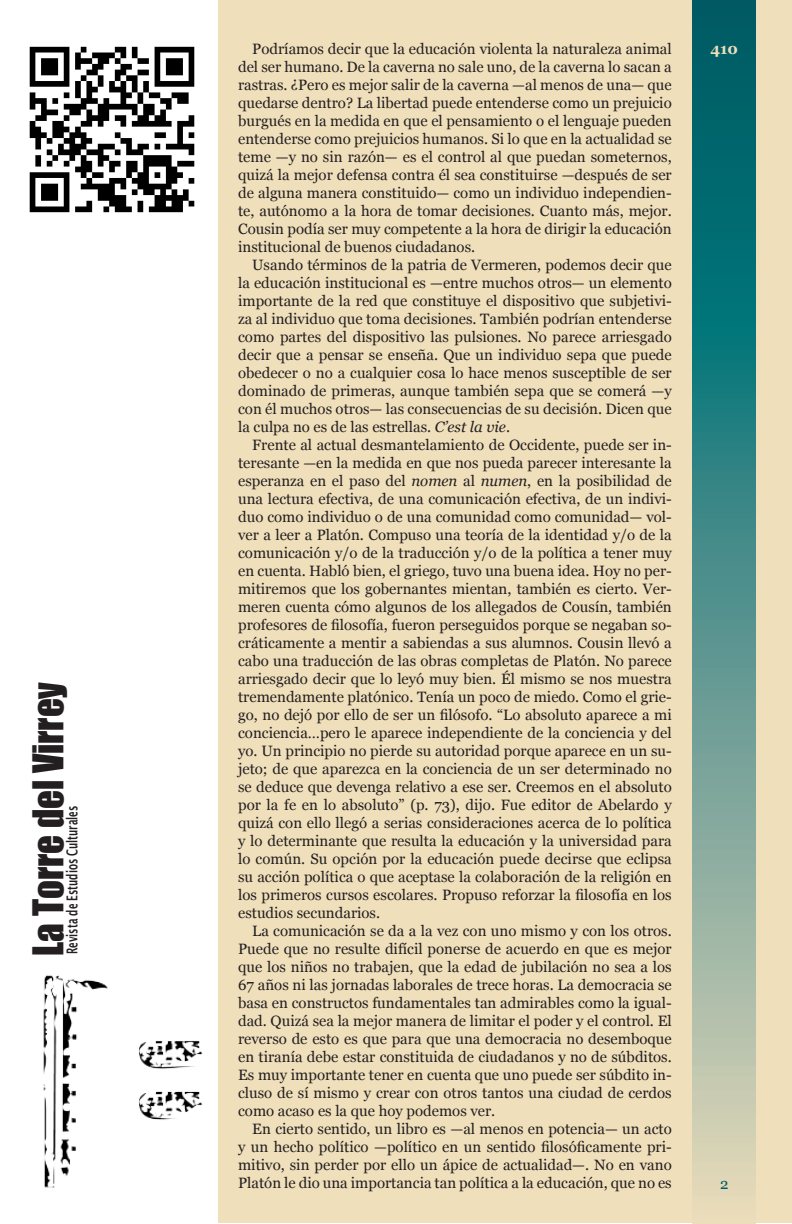
<style>
.page{position:relative;width:792px;height:1224px;background:#fff}
.page>*{position:absolute;margin:0;border:0;box-sizing:border-box;transform-origin:0 0}
.t1{font:39px "Impact";color:#231f20;scale:.95 1}
.t2{font:15px/18px "Georgia";color:#231f20;text-align:justify}
.t3{font:600 15px "Lucida Sans";color:#231f20;scale:.63 1}
.t4{font:700 15px "Georgia";color:#efdfbb}
.t5{font:15px "Georgia";color:#005963}
.s1{font-style:italic}
</style>
<div class="page">
<div style="left:218px;top:0;width:574px;height:1224px;background:#efdfbb"></div>
<svg style="left:693px;top:0;width:63px;height:1196px"></svg>
<img style="left:43px;top:975px;width:160px;height:213px">
<img style="left:29px;top:46px;width:166px;height:167px">
<p class="t1" style="left:18px;top:956px;width:290px;rotate:-90deg">La Torre del Virrey</p>
<p class="t3" style="left:63px;top:954px;width:238px;rotate:-90deg">Revista de Estudios Culturales</p>
<p class="t2" style="left:238px;top:40px;width:435px;text-indent:14px">Podríamos decir que la educación violenta la naturaleza animal del ser humano. De la caverna no sale uno, de la caverna lo sacan a rastras. ¿Pero es mejor salir de la caverna —al menos de una— que quedarse dentro? La libertad puede entenderse como un prejuicio burgués en la medida en que el pensamiento o el lenguaje pueden entenderse como prejuicios humanos. Si lo que en la actualidad se teme —y no sin razón— es el control al que puedan someternos, quizá la mejor defensa contra él sea constituirse —después de ser de alguna manera constituido— como un individuo independien&shy;te, autónomo a la hora de tomar decisiones. Cuanto más, mejor.<br>Cousin podía ser muy competente a la hora de dirigir la educación institucional de buenos ciudadanos.</p>
<p class="t2" style="left:238px;top:256px;width:435px;text-indent:14px">Usando términos de la patria de Vermeren, podemos decir que la educación institucional es —entre muchos otros— un elemento importante de la red que constituye el dispositivo que subjetivi&shy;za al individuo que toma decisiones. También podrían entenderse como partes del dispositivo las pulsiones. No parece arriesgado decir que a pensar se enseña. Que un individuo sepa que puede obedecer o no a cualquier cosa lo hace menos susceptible de ser dominado de primeras, aunque también sepa que se comerá —y con él muchos otros— las consecuencias de su decisión. Dicen que la culpa no es de las estrellas. <span class="s1">C’est la vie</span>.</p>
<p class="t2" style="left:238px;top:436px;width:435px;text-indent:14px">Frente al actual desmantelamiento de Occidente, puede ser in&shy;teresante —en la medida en que nos pueda parecer interesante la esperanza en el paso del <span class="s1">nomen</span> al <span class="s1">numen</span>, en la posibilidad de una lectura efectiva, de una comunicación efectiva, de un indivi&shy;duo como individuo o de una comunidad como comunidad— vol&shy;ver a leer a Platón. Compuso una teoría de la identidad y/o de la comunicación y/o de la traducción y/o de la política a tener muy en cuenta. Habló bien, el griego, tuvo una buena idea. Hoy no per&shy;mitiremos que los gobernantes mientan, también es cierto. Ver&shy;meren cuenta cómo algunos de los allegados de Cousín, también profesores de filosofía, fueron perseguidos porque se negaban so&shy;cráticamente a mentir a sabiendas a sus alumnos. Cousin llevó a cabo una traducción de las obras completas de Platón. No parece arriesgado decir que lo leyó muy bien. Él mismo se nos muestra tremendamente platónico. Tenía un poco de miedo. Como el grie&shy;go, no dejó por ello de ser un filósofo. “Lo absoluto aparece a mi conciencia…pero le aparece independiente de la conciencia y del yo. Un principio no pierde su autoridad porque aparece en un su&shy;jeto; de que aparezca en la conciencia de un ser determinado no se deduce que devenga relativo a ese ser. Creemos en el absoluto por la fe en lo absoluto” (p. 73), dijo. Fue editor de Abelardo y quizá con ello llegó a serias consideraciones acerca de lo política y lo determinante que resulta la educación y la universidad para lo común. Su opción por la educación puede decirse que eclipsa su acción política o que aceptase la colaboración de la religión en los primeros cursos escolares. Propuso reforzar la filosofía en los estudios secundarios.</p>
<p class="t2" style="left:238px;top:922px;width:435px;text-indent:14px">La comunicación se da a la vez con uno mismo y con los otros.<br>Puede que no resulte difícil ponerse de acuerdo en que es mejor que los niños no trabajen, que la edad de jubilación no sea a los 67 años ni las jornadas laborales de trece horas. La democracia se basa en constructos fundamentales tan admirables como la igual&shy;dad. Quizá sea la mejor manera de limitar el poder y el control. El reverso de esto es que para que una democracia no desemboque en tiranía debe estar constituida de ciudadanos y no de súbditos.<br>Es muy importante tener en cuenta que uno puede ser súbdito in&shy;cluso de sí mismo y crear con otros tantos una ciudad de cerdos como acaso es la que hoy podemos ver.</p>
<p class="t2" style="left:238px;top:1120px;width:435px;text-indent:14px">En cierto sentido, un libro es —al menos en potencia— un acto y un hecho político —político en un sentido filosóficamente pri&shy;mitivo, sin perder por ello un ápice de actualidad—. No en vano Platón le dio una importancia tan política a la educación, que no es</p>
<p class="t4" style="left:710px;top:40px;width:29px">410</p>
<p class="t5" style="left:720px;top:1175px;width:10px">2</p>
</div>
